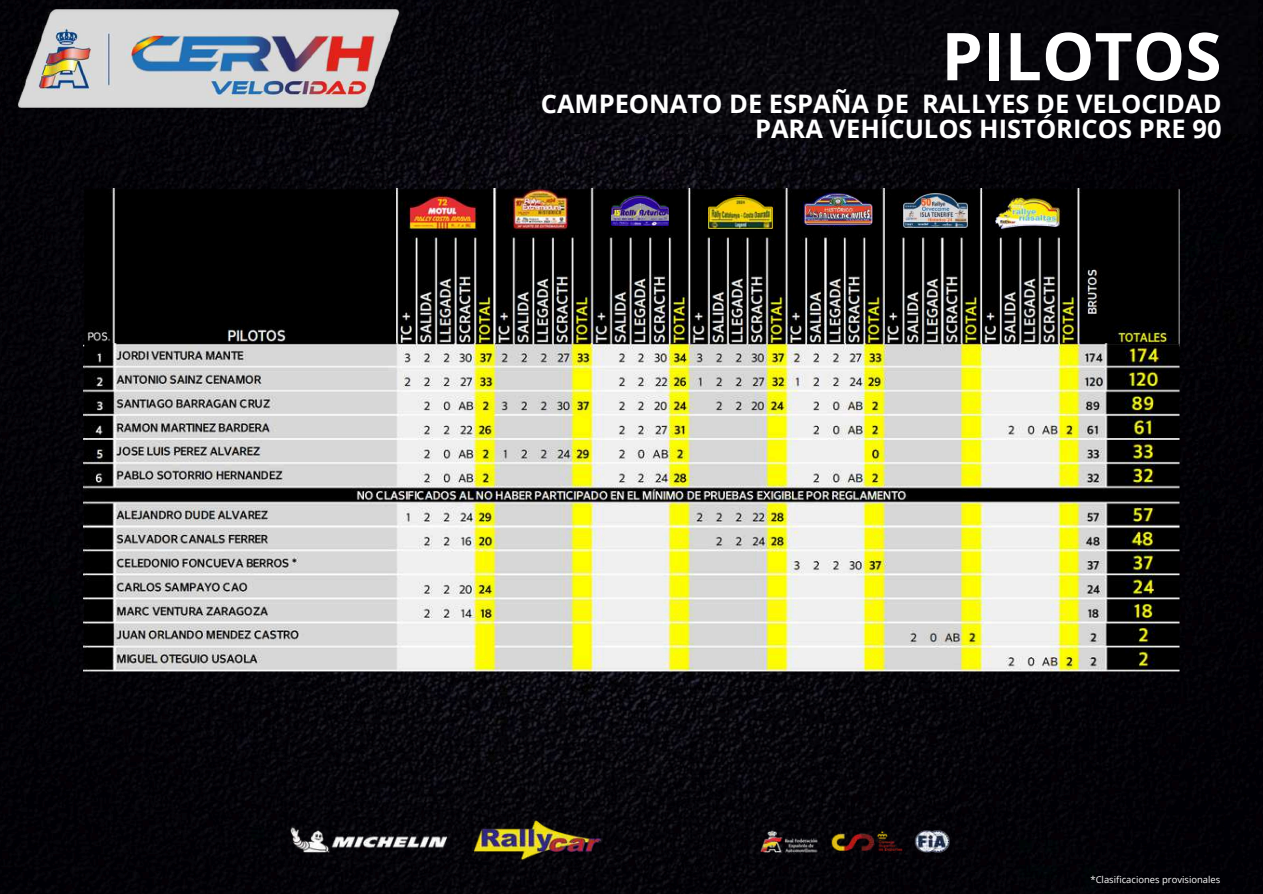
<style>
.page{position:relative;width:1263px;height:894px;background:#fff}
.page>*{position:absolute;margin:0;border:0;box-sizing:border-box;transform-origin:0 0}
.t1{font:700 66px "Open Sans";color:#fff}
.t2{font:700 25.5px/24.8px "Open Sans";color:#fff;text-align:right}
.t3{font:9.45px "Open Sans";color:#fff}
</style>
<div class="page">
<img style="left:0;top:0;width:1263px;height:893px">
<img style="left:278px;top:804px;width:707px;height:75px">
<img style="left:555px;top:0;width:703px;height:133px">
<img style="left:10px;top:10px;width:395px;height:98px">
<img style="left:83px;top:188px;width:1097px;height:155px">
<img style="left:83px;top:343px;width:1097px;height:328px">
<img style="left:611px;top:196px;width:57px;height:29px">
<svg style="left:704px;top:196px;width:69px;height:39px"></svg>
<img style="left:709px;top:197px;width:64px;height:31px">
<img style="left:805px;top:193px;width:67px;height:32px">
<img style="left:904px;top:194px;width:64px;height:33px">
<img style="left:996px;top:198px;width:63px;height:30px">
<h1 class="t1" style="left:941px;top:10px;width:282px">PILOTOS</h1>
<p class="t2" style="left:541px;top:91px;width:682px">CAMPEONATO DE ESPAÑA DE RALLYES DE VELOCIDAD<br>PARA VEHÍCULOS HISTÓRICOS PRE 90</p>
<p class="t3" style="left:1090px;top:873px;width:131px">*Clasificaciones provisionales</p>
</div>
